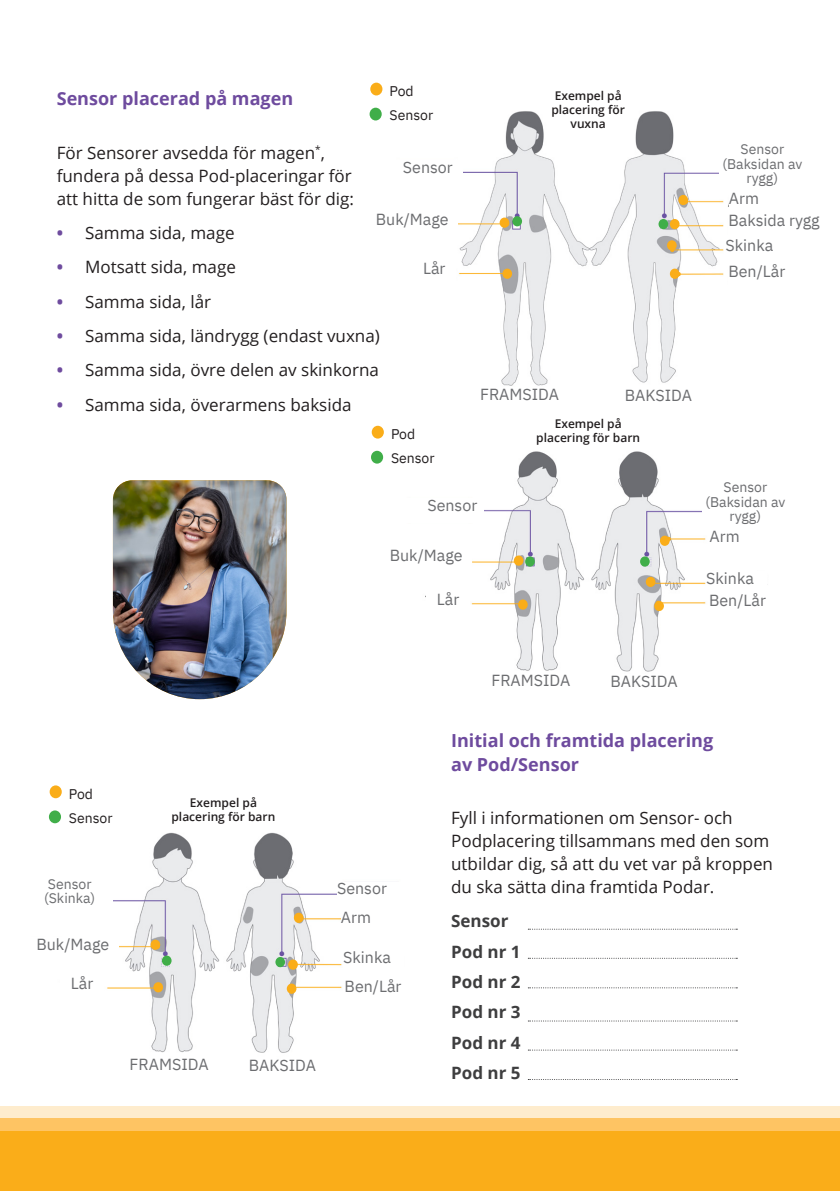
<style>
.page{position:relative;width:840px;height:1191px;background:#fff}
.page>*{position:absolute;margin:0;border:0;box-sizing:border-box;transform-origin:0 0}
.t1{font:700 18px/24px "Open Sans";color:#6e4b9e}
.t2{font:17px/23px "Open Sans";color:#231f20}
.t3{font:700 17px "Open Sans";color:#3e3e3f}
.Legal{font:16px "IBM Plex Sans";color:#6c6d70}
.Legal-2{font:14px/14.4px "IBM Plex Sans";color:#6c6d70;text-align:center}
.t4{font:14px "IBM Plex Sans";color:#231f20}
.t5{font:600 12px/14px "Open Sans";color:#231f20;text-align:center}
.s1{font-weight:700;color:#6e4b9e}
</style>
<div class="page">
<div style="left:0;top:1106px;width:839px;height:82px;background:#feeccd"></div>
<div style="left:0;top:1118px;width:839px;height:73px;background:#fec463"></div>
<div style="left:0;top:1131px;width:839px;height:60px;background:#faad19"></div>
<img style="left:375px;top:109px;width:349px;height:277px">
<img style="left:378px;top:425px;width:328px;height:247px">
<img style="left:107px;top:832px;width:235px;height:221px">
<img style="left:113px;top:480px;width:173px;height:219px">
<svg style="left:528px;top:928px;width:209px;height:1px"></svg>
<svg style="left:528px;top:987px;width:209px;height:1px"></svg>
<svg style="left:528px;top:957px;width:209px;height:1px"></svg>
<svg style="left:528px;top:1020px;width:209px;height:1px"></svg>
<svg style="left:528px;top:1049px;width:209px;height:1px"></svg>
<svg style="left:528px;top:1079px;width:209px;height:1px"></svg>
<div style="left:366px;top:212px;width:92px;height:25px;background:#fff"></div>
<div style="left:412px;top:261px;width:43px;height:114px;background:#fff"></div>
<div style="left:380px;top:160px;width:82px;height:28px;background:#fff"></div>
<div style="left:718px;top:143px;width:87px;height:52px;background:#fff"></div>
<div style="left:701px;top:481px;width:87px;height:52px;background:#fff"></div>
<div style="left:705px;top:571px;width:61px;height:22px;background:#fff"></div>
<div style="left:397px;top:498px;width:86px;height:25px;background:#fff"></div>
<div style="left:380px;top:549px;width:92px;height:24px;background:#fff"></div>
<div style="left:426px;top:592px;width:43px;height:114px;background:#fff"></div>
<div style="left:26px;top:878px;width:87px;height:51px;background:#fff"></div>
<div style="left:27px;top:937px;width:92px;height:24px;background:#fff"></div>
<div style="left:340px;top:910px;width:87px;height:29px;background:#fff"></div>
<div style="left:337px;top:881px;width:86px;height:25px;background:#fff"></div>
<div style="left:371px;top:426px;width:12px;height:12px;background:#faad19;border-radius:50%"></div>
<div style="left:371px;top:451px;width:12px;height:12px;background:#40ae49;border-radius:50%"></div>
<div style="left:370px;top:83px;width:12px;height:12px;background:#faad19;border-radius:50%"></div>
<div style="left:369px;top:108px;width:12px;height:12px;background:#40ae49;border-radius:50%"></div>
<div style="left:512px;top:216px;width:9px;height:10px;background:#40ae49;border-radius:50%"></div>
<div style="left:658px;top:219px;width:9px;height:10px;background:#40ae49;border-radius:50%"></div>
<div style="left:525px;top:556px;width:9px;height:10px;background:#40ae49;border-radius:50%"></div>
<svg style="left:639px;top:556px;width:10px;height:10px"></svg>
<div style="left:499px;top:218px;width:10px;height:10px;background:#faad19;border-radius:50%"></div>
<div style="left:502px;top:269px;width:10px;height:10px;background:#faad19;border-radius:50%"></div>
<div style="left:678px;top:195px;width:9px;height:10px;background:#faad19;border-radius:50%"></div>
<svg style="left:666px;top:240px;width:10px;height:10px"></svg>
<div style="left:669px;top:269px;width:10px;height:10px;background:#faad19;border-radius:50%"></div>
<div style="left:669px;top:219px;width:10px;height:10px;background:#faad19;border-radius:50%"></div>
<div style="left:513px;top:555px;width:10px;height:11px;background:#faad19;border-radius:50%"></div>
<div style="left:659px;top:535px;width:10px;height:11px;background:#faad19;border-radius:50%"></div>
<div style="left:645px;top:577px;width:10px;height:10px;background:#faad19;border-radius:50%"></div>
<div style="left:654px;top:601px;width:9px;height:10px;background:#faad19;border-radius:50%"></div>
<svg style="left:517px;top:599px;width:10px;height:10px"></svg>
<div style="left:294px;top:912px;width:9px;height:11px;background:#faad19;border-radius:50%"></div>
<div style="left:288px;top:959px;width:10px;height:10px;background:#faad19;border-radius:50%"></div>
<svg style="left:286px;top:983px;width:10px;height:10px"></svg>
<div style="left:150px;top:939px;width:10px;height:11px;background:#faad19;border-radius:50%"></div>
<div style="left:153px;top:982px;width:10px;height:10px;background:#faad19;border-radius:50%"></div>
<div style="left:162px;top:955px;width:9px;height:10px;background:#40ae49;border-radius:50%"></div>
<div style="left:275px;top:957px;width:10px;height:10px;background:#40ae49;border-radius:50%"></div>
<div style="left:50px;top:785px;width:12px;height:13px;background:#faad19;border-radius:50%"></div>
<div style="left:49px;top:810px;width:12px;height:13px;background:#40ae49;border-radius:50%"></div>
<p class="t4" style="left:389px;top:80px;width:26px">Pod</p>
<p class="t4" style="left:389px;top:104px;width:45px">Sensor</p>
<p class="t1" style="left:57px;top:85px;width:238px">Sensor placerad på magen</p>
<p class="t5" style="left:551px;top:88px;width:75px">Exempel på placering för vuxna</p>
<p class="t2" style="left:57px;top:141px;width:299px">För Sensorer avsedda för magen<sup>*</sup>, fundera på dessa Pod-placeringar för att hitta de som fungerar bäst för dig:</p>
<p class="t2" style="left:57px;top:221px;width:179px"><span class="s1">•</span> Samma sida, mage</p>
<p class="t2" style="left:57px;top:255px;width:180px"><span class="s1">•</span> Motsatt sida, mage</p>
<p class="t2" style="left:57px;top:290px;width:156px"><span class="s1">•</span> Samma sida, lår</p>
<p class="t2" style="left:57px;top:324px;width:324px"><span class="s1">•</span> Samma sida, ländrygg (endast vuxna)</p>
<p class="t2" style="left:57px;top:358px;width:323px"><span class="s1">•</span> Samma sida, övre delen av skinkorna</p>
<p class="t2" style="left:57px;top:393px;width:296px"><span class="s1">•</span> Samma sida, överarmens baksida</p>
<p class="Legal" style="left:402px;top:155px;width:51px">Sensor</p>
<p class="Legal" style="left:375px;top:207px;width:74px">Buk/Mage</p>
<p class="Legal" style="left:423px;top:256px;width:24px">Lår</p>
<p class="t4" style="left:391px;top:423px;width:26px">Pod</p>
<p class="t4" style="left:391px;top:447px;width:45px">Sensor</p>
<p class="Legal" style="left:480px;top:382px;width:80px">FRAMSIDA</p>
<p class="Legal" style="left:624px;top:382px;width:69px">BAKSIDA</p>
<p class="t5" style="left:536px;top:416px;width:105px">Exempel på placering för barn</p>
<p class="Legal" style="left:427px;top:493px;width:51px">Sensor</p>
<p class="Legal" style="left:389px;top:543px;width:74px">Buk/Mage</p>
<p class="Legal" style="left:436px;top:587px;width:24px">Lår</p>
<p class="Legal-2" style="left:722px;top:141px;width:81px">Sensor (Baksidan av rygg)</p>
<p class="Legal" style="left:728px;top:186px;width:32px">Arm</p>
<p class="Legal" style="left:725px;top:233px;width:49px">Skinka</p>
<p class="Legal" style="left:728px;top:208px;width:93px">Baksida rygg</p>
<p class="Legal" style="left:728px;top:259px;width:58px">Ben/Lår</p>
<p class="Legal-2" style="left:705px;top:479px;width:81px">Sensor (Baksidan av rygg)</p>
<p class="Legal" style="left:709px;top:524px;width:32px">Arm</p>
<p class="Legal" style="left:705px;top:566px;width:49px">Skinka</p>
<p class="Legal" style="left:708px;top:588px;width:58px">Ben/Lår</p>
<p class="Legal" style="left:491px;top:668px;width:80px">FRAMSIDA</p>
<p class="Legal" style="left:610px;top:669px;width:69px">BAKSIDA</p>
<p class="t4" style="left:69px;top:783px;width:26px">Pod</p>
<p class="t4" style="left:69px;top:807px;width:45px">Sensor</p>
<p class="Legal-2" style="left:44px;top:875px;width:53px;text-align:left">Sensor (Skinka)</p>
<p class="Legal" style="left:36px;top:932px;width:74px">Buk/Mage</p>
<p class="Legal" style="left:71px;top:971px;width:24px">Lår</p>
<p class="t5" style="left:171px;top:795px;width:105px">Exempel på placering för barn</p>
<p class="Legal" style="left:337px;top:876px;width:51px">Sensor</p>
<p class="Legal" style="left:340px;top:905px;width:32px">Arm</p>
<p class="Legal" style="left:343px;top:945px;width:49px">Skinka</p>
<p class="Legal" style="left:344px;top:973px;width:58px">Ben/Lår</p>
<p class="Legal" style="left:129px;top:1052px;width:80px">FRAMSIDA</p>
<p class="Legal" style="left:249px;top:1053px;width:69px">BAKSIDA</p>
<p class="t1" style="left:451px;top:728px;width:263px">Initial och framtida placering av Pod/Sensor</p>
<p class="t2" style="left:451px;top:806px;width:323px">Fyll i informationen om Sensor- och Podplacering tillsammans med den som utbildar dig, så att du vet var på kroppen du ska sätta dina framtida Podar.</p>
<p class="t3" style="left:451px;top:909px;width:59px">Sensor</p>
<p class="t3" style="left:451px;top:939px;width:71px">Pod nr 1</p>
<p class="t3" style="left:451px;top:969px;width:71px">Pod nr 2</p>
<p class="t3" style="left:451px;top:1000px;width:71px">Pod nr 3</p>
<p class="t3" style="left:451px;top:1030px;width:71px">Pod nr 4</p>
<p class="t3" style="left:451px;top:1060px;width:71px">Pod nr 5</p>
</div>
